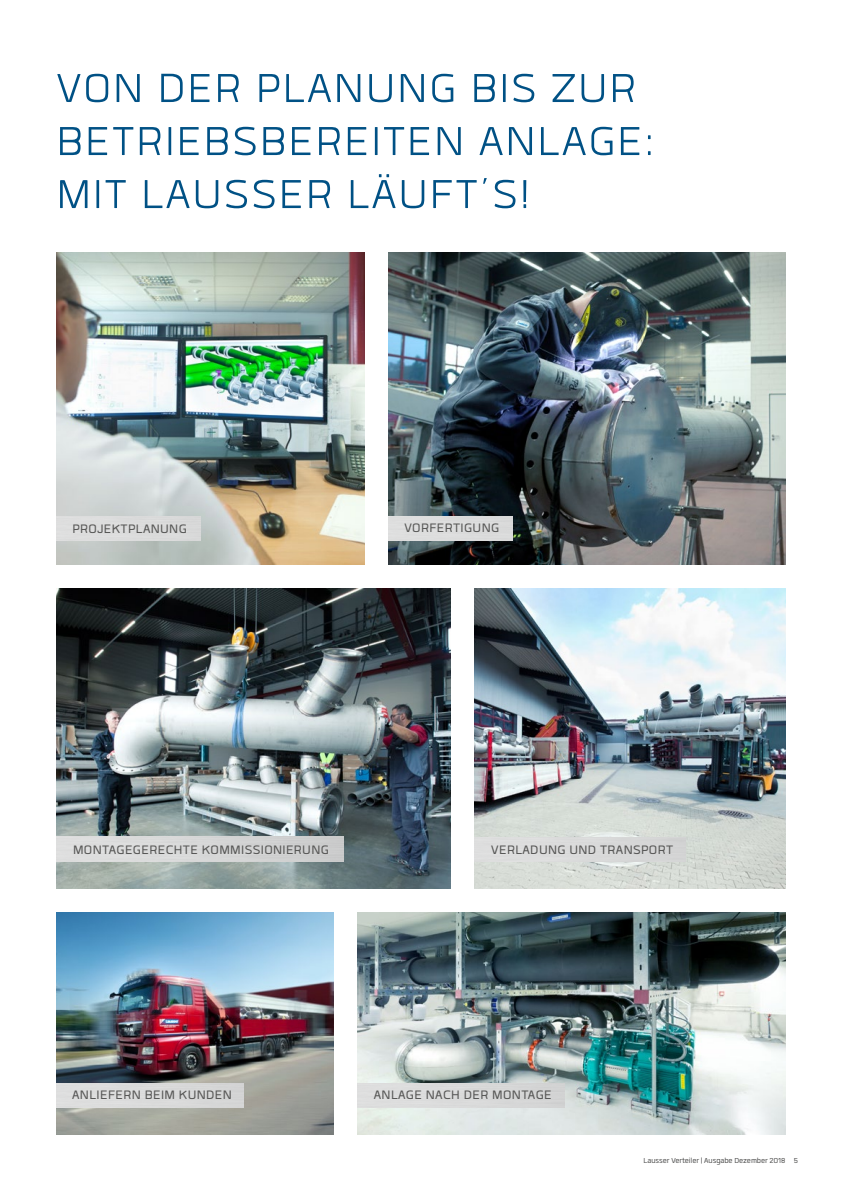
<style>
.page{position:relative;width:842px;height:1191px;background:#fff}
.page>*{position:absolute;margin:0;border:0;box-sizing:border-box;transform-origin:0 0}
._2016_Headline_blau{font:56px/53px "Quan";letter-spacing:.04em;color:#005185}
._2016_Register_klein{font:17px "Quan";letter-spacing:.02em;color:#565655}
.t1{font:10px "Quan";letter-spacing:-.01em;color:#565655}
</style>
<div class="page">
<img style="left:388px;top:252px;width:397px;height:312px">
<img style="left:357px;top:912px;width:428px;height:222px">
<img style="left:57px;top:588px;width:393px;height:300px">
<img style="left:474px;top:588px;width:311px;height:300px">
<img style="left:57px;top:912px;width:276px;height:222px">
<div style="left:474px;top:837px;width:212px;height:24px;background:#dadada"></div>
<div style="left:57px;top:1083px;width:187px;height:24px;background:#dadbdb"></div>
<div style="left:357px;top:1083px;width:207px;height:24px;background:#dadada"></div>
<img style="left:57px;top:837px;width:286px;height:24px">
<div style="left:388px;top:516px;width:125px;height:24px;background:#dcdcdc"></div>
<img style="left:57px;top:252px;width:307px;height:312px">
<div style="left:57px;top:516px;width:143px;height:24px;background:#dbdcdc"></div>
<p class="_2016_Headline_blau" style="left:57px;top:61px;width:599px">VON DER PLANUNG BIS ZUR<br>BETRIEBSBEREITEN ANLAGE:<br>MIT LAUSSER LÄUFT’S!</p>
<p class="_2016_Register_klein" style="left:72px;top:520px;width:116px">PROJEKTPLANUNG</p>
<p class="_2016_Register_klein" style="left:404px;top:520px;width:96px">VORFERTIGUNG</p>
<p class="_2016_Register_klein" style="left:73px;top:841px;width:257px">MONTAGEGERECHTE KOMMISSIONIERUNG</p>
<p class="_2016_Register_klein" style="left:491px;top:841px;width:183px">VERLADUNG UND TRANSPORT</p>
<p class="_2016_Register_klein" style="left:72px;top:1087px;width:161px">ANLIEFERN BEIM KUNDEN</p>
<p class="_2016_Register_klein" style="left:374px;top:1087px;width:179px">ANLAGE NACH DER MONTAGE</p>
<p class="t1" style="left:644px;top:1155px;width:156px">Lausser Verteiler | Ausgabe Dezember 2018 5</p>
</div>
